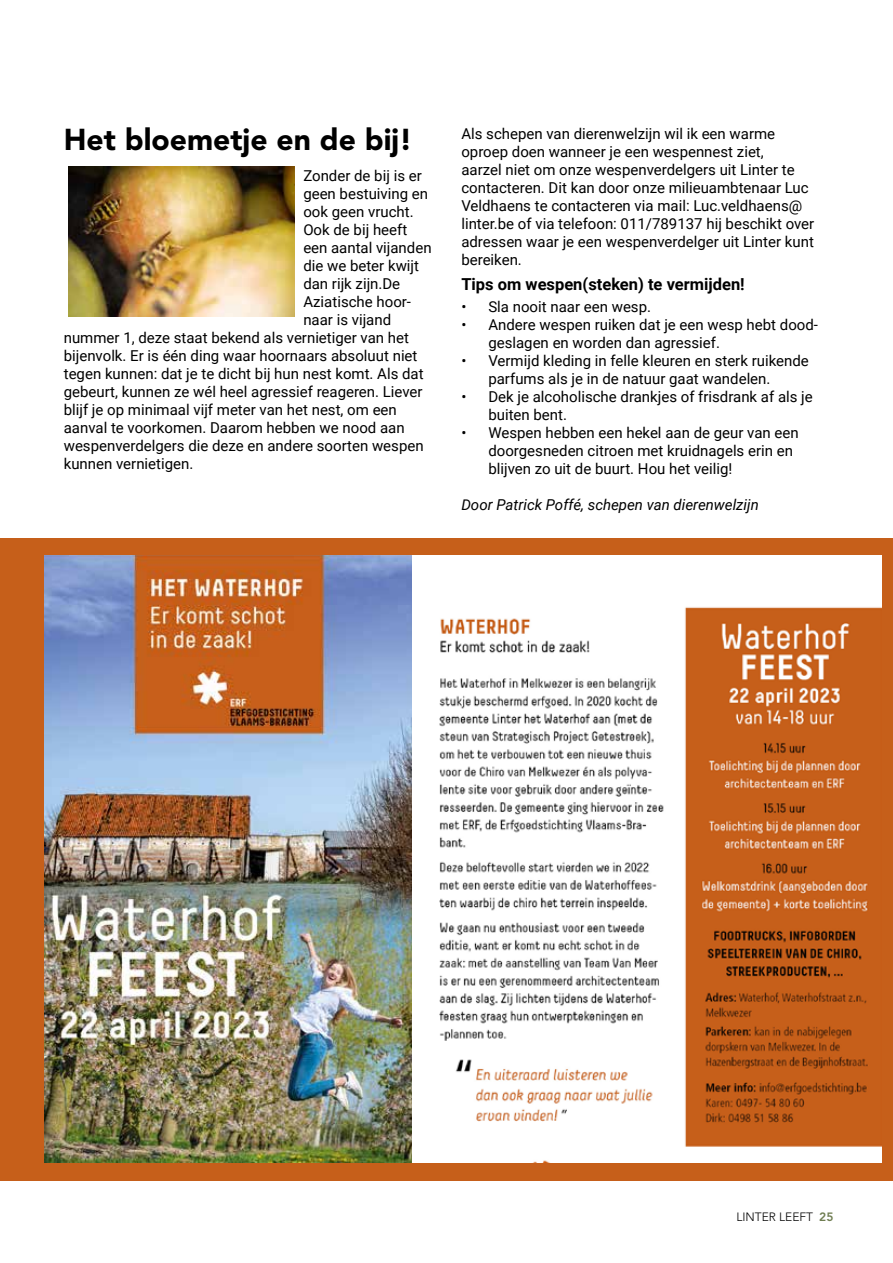
<style>
.page{position:relative;width:893px;height:1263px;background:#fff}
.page>*{position:absolute;margin:0;border:0;box-sizing:border-box;transform-origin:0 0}
.t1{font:900 30px "Avenir LT Pro";color:#000}
.t2{font:700 16.5px "Roboto";color:#000}
.t3{font:15px/18px "Roboto";color:#000}
.t4{font:italic 15px "Roboto";color:#000}
.t5{font:300 12px "Avenir LT Pro";color:#000}
.s1{font-weight:800;color:#707e52}
</style>
<div class="page">
<div style="left:0;top:538px;width:893px;height:642px;background:#c65f1a"></div>
<img style="left:45px;top:555px;width:836px;height:607px">
<img style="left:69px;top:167px;width:225px;height:150px">
<h1 class="t1" style="left:64px;top:122px;width:350px">Het bloemetje en de bij!</h1>
<p class="t3" style="left:303px;top:166px;width:120px">Zonder de bij is er</p>
<p class="t3" style="left:303px;top:184px;width:126px">geen bestuiving en</p>
<p class="t3" style="left:303px;top:202px;width:112px">ook geen vrucht.</p>
<p class="t3" style="left:303px;top:220px;width:105px">Ook de bij heeft</p>
<p class="t3" style="left:303px;top:238px;width:130px">een aantal vijanden</p>
<p class="t3" style="left:303px;top:256px;width:117px">die we beter kwijt</p>
<p class="t3" style="left:303px;top:274px;width:98px">dan rijk zijn.De</p>
<p class="t3" style="left:303px;top:292px;width:109px">Aziatische hoor-</p>
<p class="t3" style="left:303px;top:310px;width:89px">naar is vijand</p>
<p class="t3" style="left:64px;top:328px;width:347px">nummer 1, deze staat bekend als vernietiger van het</p>
<p class="t3" style="left:64px;top:346px;width:355px">bijenvolk. Er is één ding waar hoornaars absoluut niet</p>
<p class="t3" style="left:64px;top:364px;width:361px">tegen kunnen: dat je te dicht bij hun nest komt. Als dat</p>
<p class="t3" style="left:64px;top:382px;width:360px">gebeurt, kunnen ze wél heel agressief reageren. Liever</p>
<p class="t3" style="left:64px;top:400px;width:335px">blijf je op minimaal vijf meter van het nest, om een</p>
<p class="t3" style="left:64px;top:418px;width:342px">aanval te voorkomen. Daarom hebben we nood aan</p>
<p class="t3" style="left:64px;top:436px;width:361px">wespenverdelgers die deze en andere soorten wespen</p>
<p class="t3" style="left:64px;top:454px;width:131px">kunnen vernietigen.</p>
<p class="t3" style="left:461px;top:124px;width:354px">Als schepen van dierenwelzijn wil ik een warme oproep doen wanneer je een wespennest ziet,<br>aarzel niet om onze wespenverdelgers uit Linter te contacteren. Dit kan door onze milieuambtenaar Luc Veldhaens te contacteren via mail: Luc.veldhaens@ linter.be of via telefoon: 011/789137 hij beschikt over adressen waar je een wespenverdelger uit Linter kunt bereiken.</p>
<p class="t2" style="left:461px;top:273px;width:285px">Tips om wespen(steken) te vermijden!</p>
<p class="t3" style="left:461px;top:297px;width:191px">• Sla nooit naar een wesp.</p>
<p class="t3" style="left:488px;top:315px;width:331px;text-indent:-27px">• Andere wespen ruiken dat je een wesp hebt dood&shy;geslagen en worden dan agressief.</p>
<p class="t3" style="left:488px;top:351px;width:322px;text-indent:-27px">• Vermijd kleding in felle kleuren en sterk ruikende parfums als je in de natuur gaat wandelen.</p>
<p class="t3" style="left:488px;top:387px;width:326px;text-indent:-27px">• Dek je alcoholische drankjes of frisdrank af als je buiten bent.</p>
<p class="t3" style="left:488px;top:423px;width:312px;text-indent:-27px">• Wespen hebben een hekel aan de geur van een doorgesneden citroen met kruidnagels erin en blijven zo uit de buurt. Hou het veilig!</p>
<p class="t4" style="left:461px;top:494px;width:299px">Door Patrick Poffé, schepen van dierenwelzijn</p>
<p class="t5" style="left:736px;top:1210px;width:98px">LINTER LEEFT <span class="s1">25</span></p>
</div>
